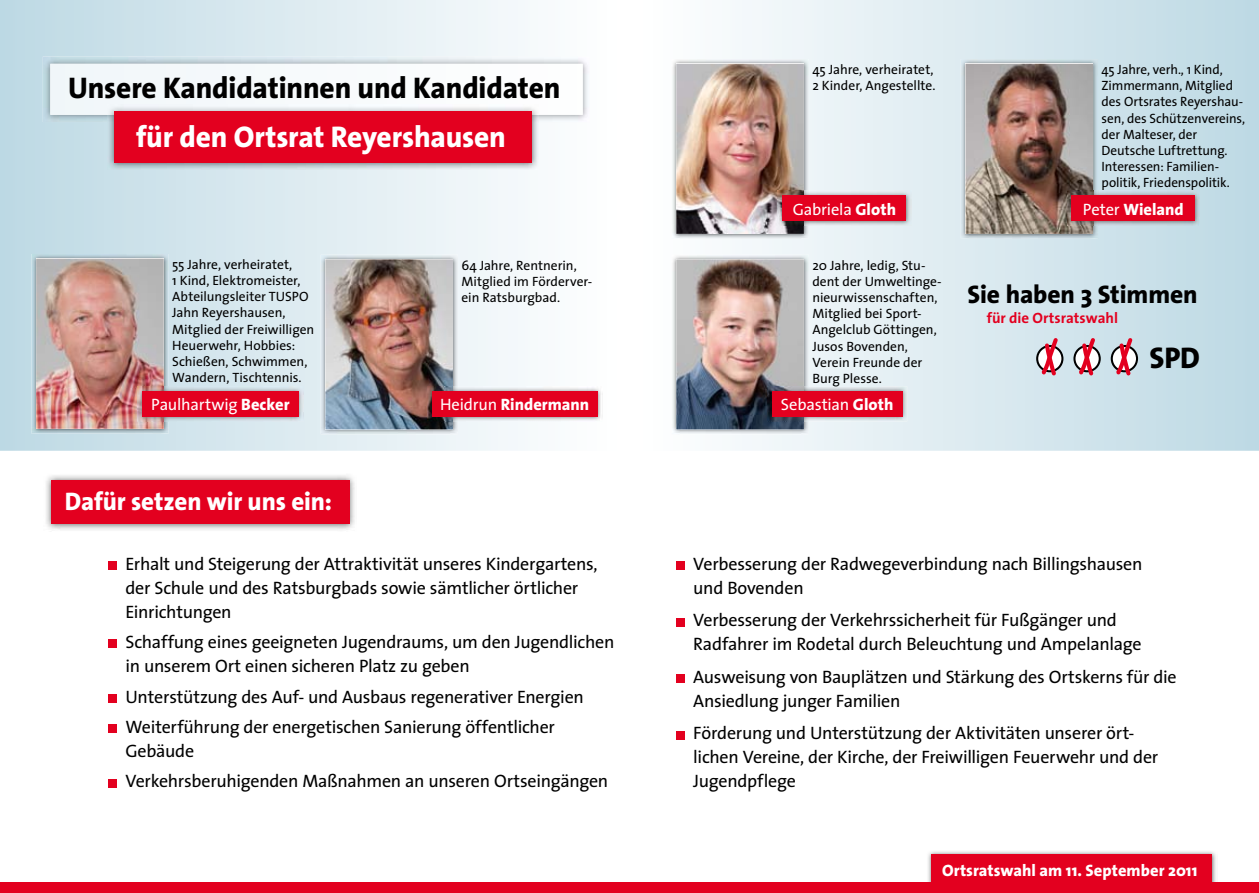
<style>
.page{position:relative;width:1259px;height:893px;background:#fff}
.page>*{position:absolute;margin:0;border:0;box-sizing:border-box;transform-origin:0 0}
.t1{font:800 30px "The Sans";letter-spacing:-.005em;color:#000}
.t2{font:800 30px "The Sans";letter-spacing:-.005em;color:#fff}
.t3{font:800 25.5px "The Sans";letter-spacing:-.005em;color:#fff}
.t4{font:800 25.5px "The Sans";letter-spacing:-.005em;color:#000}
.t5{font:18px/24px "The Sans";letter-spacing:-.015em;color:#000}
.t6{font:800 16.5px "The Sans";color:#fff}
.t7{font:16.5px "The Sans";letter-spacing:-.015em;color:#fff}
.t8{font:700 15px "The Sans";color:#e3001f}
.t9{font:13.5px/16.2px "The Sans";letter-spacing:-.005em;color:#000}
.s1{font-weight:800}
.s2{font-weight:400}
</style>
<div class="page">
<img style="left:928px;top:851px;width:288px;height:31px">
<div style="left:931px;top:855px;width:281px;height:38px;background:#e3001f"></div>
<svg style="left:735px;top:0;width:524px;height:451px;background:#d5e7ee"></svg>
<svg style="left:0;top:0;width:603px;height:451px"></svg>
<img style="left:43px;top:57px;width:546px;height:65px">
<svg style="left:50px;top:64px;width:533px;height:51px"></svg>
<img style="left:31px;top:254px;width:138px;height:180px">
<img style="left:36px;top:259px;width:128px;height:170px">
<img style="left:138px;top:386px;width:165px;height:35px">
<div style="left:142px;top:391px;width:156px;height:26px;background:#e3001f"></div>
<img style="left:672px;top:255px;width:137px;height:179px">
<img style="left:676px;top:259px;width:128px;height:170px">
<img style="left:767px;top:386px;width:140px;height:36px">
<img style="left:813px;top:386px;width:68px;height:1px">
<div style="left:772px;top:391px;width:130px;height:26px;background:#e3001f"></div>
<img style="left:321px;top:255px;width:137px;height:179px">
<img style="left:325px;top:259px;width:128px;height:170px">
<img style="left:427px;top:386px;width:175px;height:35px">
<div style="left:432px;top:391px;width:165px;height:26px;background:#e3001f"></div>
<img style="left:672px;top:59px;width:137px;height:180px">
<img style="left:676px;top:64px;width:128px;height:170px">
<img style="left:778px;top:191px;width:133px;height:35px">
<div style="left:782px;top:196px;width:124px;height:25px;background:#e3001f"></div>
<img style="left:960px;top:59px;width:138px;height:180px">
<img style="left:965px;top:64px;width:128px;height:170px">
<img style="left:1067px;top:191px;width:132px;height:35px">
<div style="left:1071px;top:196px;width:124px;height:25px;background:#e3001f"></div>
<img style="left:107px;top:105px;width:432px;height:65px">
<div style="left:115px;top:112px;width:417px;height:51px;background:#e3001f"></div>
<img style="left:46px;top:475px;width:309px;height:55px">
<div style="left:51px;top:480px;width:298px;height:44px;background:#e3001f"></div>
<div style="left:0;top:882px;width:1259px;height:11px;background:#e3001f"></div>
<svg style="left:1037px;top:346px;width:25px;height:25px"></svg>
<div style="left:1036px;top:345px;width:27px;height:27px;border:2px solid #000;border-radius:50%"></div>
<svg style="left:1042px;top:335px;width:19px;height:43px"></svg>
<svg style="left:1074px;top:346px;width:25px;height:25px"></svg>
<div style="left:1073px;top:345px;width:27px;height:27px;border:2px solid #000;border-radius:50%"></div>
<svg style="left:1079px;top:335px;width:19px;height:43px"></svg>
<svg style="left:1111px;top:346px;width:26px;height:25px"></svg>
<div style="left:1110px;top:345px;width:28px;height:27px;border:2px solid #000;border-radius:50%"></div>
<svg style="left:1117px;top:335px;width:18px;height:43px"></svg>
<div style="left:108px;top:561px;width:9px;height:9px;background:#e3001f"></div>
<div style="left:108px;top:640px;width:9px;height:8px;background:#e3001f"></div>
<div style="left:108px;top:694px;width:9px;height:8px;background:#e3001f"></div>
<div style="left:108px;top:724px;width:9px;height:9px;background:#e3001f"></div>
<div style="left:108px;top:779px;width:9px;height:8px;background:#e3001f"></div>
<div style="left:676px;top:561px;width:9px;height:9px;background:#e3001f"></div>
<div style="left:676px;top:618px;width:9px;height:8px;background:#e3001f"></div>
<div style="left:676px;top:674px;width:9px;height:9px;background:#e3001f"></div>
<div style="left:676px;top:731px;width:9px;height:8px;background:#e3001f"></div>
<h1 class="t1" style="left:68px;top:69px;width:494px">Unsere Kandidatinnen und Kandidaten</h1>
<h1 class="t2" style="left:136px;top:117px;width:371px">für den Ortsrat Reyershausen</h1>
<p class="t9" style="left:172px;top:256px;width:144px">55 Jahre, verheiratet,<br>1 Kind, Elektromeister,<br>Abteilungsleiter TUSPO<br>Jahn Reyershausen,<br>Mitglied der Freiwilligen<br>Heuerwehr, Hobbies:<br>Schießen, Schwimmen,<br>Wandern, Tischtennis.</p>
<p class="t7" style="left:151px;top:394px;width:140px">Paulhartwig <span class="s1">Becker</span></p>
<h2 class="t3" style="left:65px;top:485px;width:268px">Dafür setzen wir uns ein:</h2>
<p class="t9" style="left:461px;top:257px;width:132px">64 Jahre, Rentnerin,<br>Mitglied im Förderver&shy;ein Ratsburgbad.</p>
<p class="t6" style="left:440px;top:394px;width:151px"><span class="s2">Heidrun</span> Rindermann</p>
<p class="t5" style="left:125px;top:552px;width:474px">Erhalt und Steigerung der Attraktivität unseres Kindergartens, der Schule und des Ratsburgbads sowie sämtlicher örtlicher<br>Einrichtungen</p>
<p class="t5" style="left:125px;top:630px;width:490px">Schaffung eines geeigneten Jugendraums, um den Jugendlichen in unserem Ort einen sicheren Platz zu geben</p>
<p class="t5" style="left:125px;top:681px;width:460px;line-height:30.5px">Unterstützung des Auf- und Ausbaus regenerativer Energien<br>Weiterführung der energetischen Sanierung öffentlicher</p>
<p class="t5" style="left:125px;top:736px;width:484px;line-height:30.5px">Gebäude<br>Verkehrsberuhigenden Maßnahmen an unseren Ortseingängen</p>
<p class="t9" style="left:812px;top:61px;width:125px">45 Jahre, verheiratet,<br>2 Kinder, Angestellte.</p>
<p class="t7" style="left:793px;top:198px;width:105px">Gabriela <span class="s1">Gloth</span></p>
<p class="t9" style="left:812px;top:257px;width:131px">20 Jahre, ledig, Stu&shy;dent der Umweltinge&shy;nieurwissenschaften,<br>Mitglied bei Sport-<br>Angelclub Göttingen,<br>Jusos Bovenden,<br>Verein Freunde der<br>Burg Plesse.</p>
<p class="t7" style="left:781px;top:394px;width:114px">Sebastian <span class="s1">Gloth</span></p>
<p class="t9" style="left:1101px;top:61px;width:145px">45 Jahre, verh., 1 Kind,<br>Zimmer mann, Mitglied des Ortsrates Reyershau&shy;sen, des Schützenvereins, der Malteser, der<br>Deutsche Luftrettung.<br>Interessen: Familien&shy;politik, Friedenspolitik.</p>
<p class="t6" style="left:1083px;top:198px;width:102px"><span class="s2">Peter</span> Wieland</p>
<h2 class="t4" style="left:967px;top:278px;width:232px">Sie haben 3 Stimmen</h2>
<p class="t8" style="left:986px;top:308px;width:133px">für die Ortsratswahl</p>
<h1 class="t1" style="left:1149px;top:339px;width:52px">SPD</h1>
<p class="t5" style="left:693px;top:552px;width:451px">Verbesserung der Radwegeverbindung nach Billingshausen und Bovenden</p>
<p class="t5" style="left:693px;top:608px;width:450px">Verbesserung der Verkehrssicherheit für Fußgänger und<br>Radfahrer im Rodetal durch Beleuchtung und Ampelanlage</p>
<p class="t5" style="left:693px;top:665px;width:485px">Ausweisung von Bauplätzen und Stärkung des Ortskerns für die<br>Ansiedlung junger Familien</p>
<p class="t5" style="left:693px;top:721px;width:466px">Förderung und Unterstützung der Aktivitäten unserer ört&shy;lichen Vereine, der Kirche, der Freiwilligen Feuerwehr und der<br>Jugendpflege</p>
<p class="t6" style="left:942px;top:860px;width:257px">Ortsratswahl am 11. September 2011</p>
</div>
